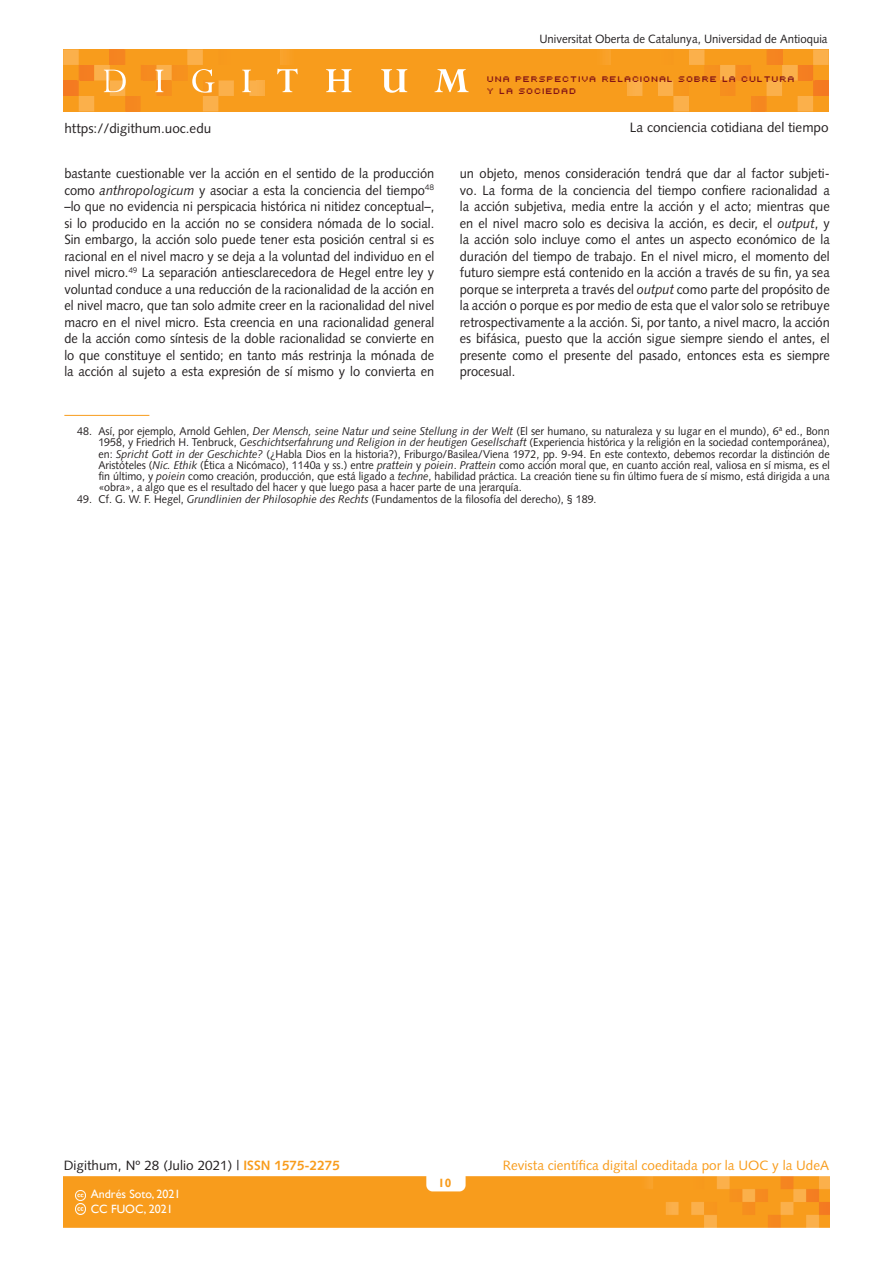
<style>
.page{position:relative;width:893px;height:1263px;background:#fff}
.page>*{position:absolute;margin:0;border:0;box-sizing:border-box;transform-origin:0 0}
._02_texto_base_1{font:13.5px/16.5px "Syntax LT Std";color:#231f20;text-align:justify;scale:.95 1}
._02_texto_base_1-2{font:13.5px "Syntax LT Std";color:#231f20}
.t1{font:13.5px "Syntax LT Std";color:#f89c1c}
.t2{font:12px "Syntax LT Std";color:#231f20;scale:.95 1}
.t3{font:12px/14.4px "Gill Sans";color:#fff}
.t4{font:700 12px "Gill Sans";color:#f89c1c}
.notes{font:11.25px/11.2px "Syntax LT Std";color:#231f20;text-align:justify;scale:.95 1}
.t5{font:9px/12px "Uni 0554";color:#821316}
.s1{font-style:italic}
.s2{font-weight:700;color:#f89c1c}
</style>
<div class="page">
<div style="left:63px;top:49px;width:766px;height:62px;background:#f89c1c"></div>
<hr style="left:265px;top:49px;width:1px;height:62px;background:#faab40">
<hr style="left:266px;top:49px;width:2px;height:62px;background:#faab3f">
<hr style="left:268px;top:49px;width:1px;height:62px;background:#faaa3d">
<hr style="left:269px;top:49px;width:2px;height:62px;background:#faa93b">
<hr style="left:271px;top:49px;width:1px;height:62px;background:#faa839">
<hr style="left:272px;top:49px;width:2px;height:62px;background:#faa837">
<hr style="left:274px;top:49px;width:1px;height:62px;background:#faa736">
<hr style="left:275px;top:49px;width:2px;height:62px;background:#faa633">
<hr style="left:277px;top:49px;width:1px;height:62px;background:#f9a531">
<hr style="left:278px;top:49px;width:2px;height:62px;background:#f9a430">
<hr style="left:625px;top:49px;width:2px;height:62px;background:#faab40">
<hr style="left:624px;top:49px;width:1px;height:62px;background:#faab3f">
<hr style="left:622px;top:49px;width:2px;height:62px;background:#faaa3d">
<hr style="left:621px;top:49px;width:1px;height:62px;background:#faa93b">
<hr style="left:619px;top:49px;width:2px;height:62px;background:#faa839">
<hr style="left:618px;top:49px;width:1px;height:62px;background:#faa837">
<hr style="left:616px;top:49px;width:2px;height:62px;background:#faa736">
<hr style="left:615px;top:49px;width:1px;height:62px;background:#faa633">
<hr style="left:613px;top:49px;width:2px;height:62px;background:#f9a531">
<hr style="left:612px;top:49px;width:1px;height:62px;background:#f9a430">
<svg style="left:605px;top:49px;width:6px;height:16px"></svg>
<svg style="left:627px;top:49px;width:202px;height:62px"></svg>
<hr style="left:815px;top:80px;width:4px;height:16px;background:#f47b21">
<hr style="left:819px;top:80px;width:3px;height:16px;background:#f47a21">
<hr style="left:822px;top:80px;width:3px;height:16px;background:#f47921">
<hr style="left:825px;top:80px;width:4px;height:16px;background:#f47921">
<svg style="left:63px;top:49px;width:202px;height:62px"></svg>
<svg style="left:277px;top:49px;width:21px;height:43px"></svg>
<svg style="left:326px;top:69px;width:26px;height:23px"></svg>
<svg style="left:381px;top:69px;width:26px;height:24px"></svg>
<svg style="left:434px;top:69px;width:35px;height:23px"></svg>
<img style="left:64px;top:1177px;width:765px;height:50px">
<svg style="left:75px;top:1190px;width:11px;height:24px"></svg>
<hr style="left:64px;top:415px;width:85px;height:1px;background:#f89c1c">
<p class="t2" style="left:539px;top:31px;width:305px">Universitat Oberta de Catalunya, Universidad de Antioquia</p>
<p class="_02_texto_base_1-2" style="left:64px;top:121px;width:149px">https://digithum.uoc.edu</p>
<p class="_02_texto_base_1" style="left:64px;top:165px;width:391px">bastante cuestionable ver la acción en el sentido de la producción como <span class="s1">anthropologicum</span> y asociar a esta la conciencia del tiempo<sup>48 </sup>–lo que no evidencia ni perspicacia histórica ni nitidez conceptual–, si lo producido en la acción no se considera nómada de lo social.<br>Sin embargo, la acción solo puede tener esta posición central si es racional en el nivel macro y se deja a la voluntad del individuo en el nivel micro.<sup>49</sup> La separación antiesclarecedora de Hegel entre ley y voluntad conduce a una reducción de la racionalidad de la acción en el nivel macro, que tan solo admite creer en la racionalidad del nivel macro en el nivel micro. Esta creencia en una racionalidad general de la acción como síntesis de la doble racionalidad se convierte en lo que constituye el sentido; en tanto más restrinja la mónada de la acción al sujeto a esta expresión de sí mismo y lo convierta en</p>
<p class="t5" style="left:488px;top:72px;width:310px">UNA PERSPECTIVA RELACIONAL SOBRE LA CULTURA<br>Y LA SOCIEDAD</p>
<p class="_02_texto_base_1-2" style="left:630px;top:120px;width:200px">La conciencia cotidiana del tiempo</p>
<p class="_02_texto_base_1" style="left:460px;top:165px;width:391px">un objeto, menos consideración tendrá que dar al factor subjeti&shy;vo. La forma de la conciencia del tiempo confiere racionalidad a la acción subjetiva, media entre la acción y el acto; mientras que en el nivel macro solo es decisiva la acción, es decir, el <span class="s1">output</span>, y la acción solo incluye como el antes un aspecto económico de la duración del tiempo de trabajo. En el nivel micro, el momento del futuro siempre está contenido en la acción a través de su fin, ya sea porque se interpreta a través del <span class="s1">output</span> como parte del propósito de la acción o porque es por medio de esta que el valor solo se retribuye retrospectivamente a la acción. Si, por tanto, a nivel macro, la acción es bifásica, puesto que la acción sigue siempre siendo el antes, el presente como el presente del pasado, entonces esta es siempre procesual.</p>
<p class="notes" style="left:98px;top:426px;width:771px;text-indent:-21px">48. Así, por ejemplo, Arnold Gehlen, <span class="s1">Der Mensch, seine Natur und seine Stellung in der Welt</span> (El ser humano, su naturaleza y su lugar en el mundo), 6ª ed., Bonn 1958, y Friedrich H. Tenbruck, <span class="s1">Geschichtserfahrung und Religion in der heutigen Gesellschaft</span> (Experiencia histórica y la religión en la sociedad contemporánea), en: <span class="s1">Spricht Gott in der Geschichte?</span> (¿Habla Dios en la historia?), Friburgo/Basilea/Viena 1972, pp. 9-94. En este contexto, debemos recordar la distinción de Aristóteles (<span class="s1">Nic. Ethik</span> (Ética a Nicómaco), 1140a y ss.) entre <span class="s1">prattein</span> y <span class="s1">poiein</span>. <span class="s1">Prattein</span> como acción moral que, en cuanto acción real, valiosa en sí misma, es el fin último, y <span class="s1">poiein</span> como creación, producción, que está ligado a <span class="s1">techne</span>, habilidad práctica. La creación tiene su fin último fuera de sí mismo, está dirigida a una «obra», a algo que es el resultado del hacer y que luego pasa a hacer parte de una jerarquía.</p>
<p class="notes" style="left:77px;top:493px;width:548px">49. Cf. G. W. F. Hegel, <span class="s1">Grundlinien der Philosophie des Rechts</span> (Fundamentos de la filosofía del derecho), § 189.</p>
<p class="_02_texto_base_1-2" style="left:64px;top:1157px;width:278px">Digithum, Nº 28 (Julio 2021) | <span class="s2">ISSN 1575-2275</span></p>
<p class="t1" style="left:503px;top:1157px;width:328px">Revista científica digital coeditada por la UOC y la UdeA</p>
<p class="t3" style="left:91px;top:1187px;width:91px">Andrés Soto, 2021<br>CC FUOC, 2021</p>
<p class="t4" style="left:438px;top:1175px;width:15px">10</p>
</div>
